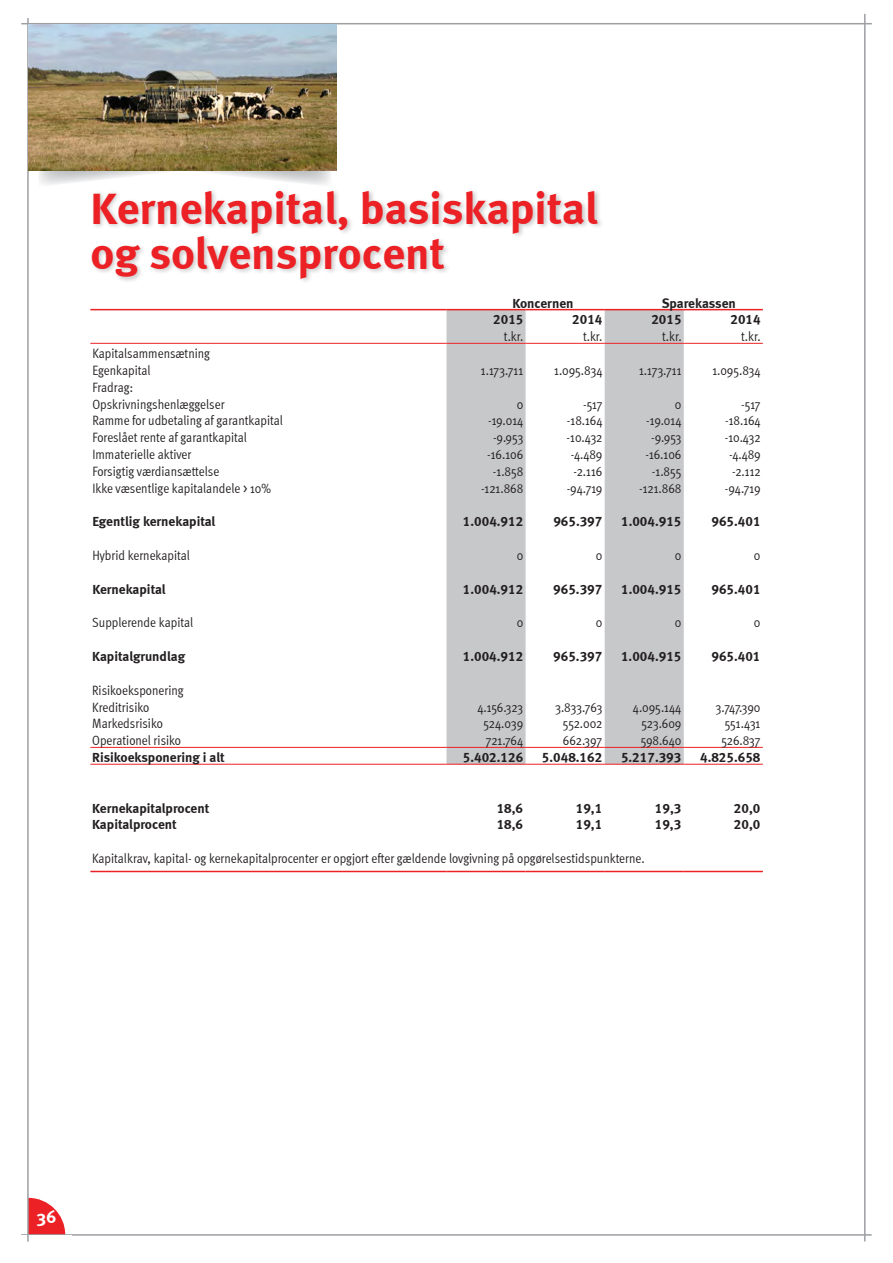
<style>
.page{position:relative;width:893px;height:1263px;background:#fff}
.page>*{position:absolute;margin:0;border:0;box-sizing:border-box;transform-origin:0 0}
.Overskrift{font:700 45px/45px "Meta";color:#ec2125}
.t1{font:700 18px "Meta";color:#fff}
.Tekst_i_tabeller{font:13.5px "Meta Cond Normal";color:#231f20}
.Tal_i_tabeller{font:13.5px "Meta Cond Normal";letter-spacing:-.01em;color:#231f20}
.Tal_i_tabeller_-_FED{font:13.5px "Meta Bold LF";color:#231f20}
.Tekst_i_tabeller_-_o{font:13.5px "Meta Bold LF";color:#231f20}
</style>
<div class="page">
<hr style="left:864px;top:14px;width:2px;height:1227px;background:#9d9fa2">
<hr style="left:21px;top:23px;width:851px;height:1px;background:#9d9fa2">
<hr style="left:21px;top:1234px;width:851px;height:2px;background:#9d9fa2">
<hr style="left:27px;top:18px;width:2px;height:1223px;background:#9d9fa2">
<div style="left:90px;top:188px;width:514px;height:96px;background:#231f20;opacity:.24"></div>
<svg style="left:38px;top:170px;width:294px;height:15px"></svg>
<img style="left:29px;top:24px;width:308px;height:146px">
<svg style="left:21px;top:1198px;width:44px;height:44px"></svg>
<svg style="left:446px;top:310px;width:238px;height:454px;fill:#c7c8ca"></svg>
<hr style="left:90px;top:871px;width:356px;height:1px;background:#ec2125">
<hr style="left:446px;top:871px;width:80px;height:1px;background:#ec2125">
<hr style="left:526px;top:871px;width:79px;height:1px;background:#ec2125">
<hr style="left:605px;top:871px;width:79px;height:1px;background:#ec2125">
<hr style="left:684px;top:871px;width:79px;height:1px;background:#ec2125">
<hr style="left:90px;top:343px;width:356px;height:1px;background:#ec2125">
<hr style="left:446px;top:343px;width:80px;height:1px;background:#ec2125">
<hr style="left:526px;top:343px;width:79px;height:1px;background:#ec2125">
<hr style="left:605px;top:343px;width:79px;height:1px;background:#ec2125">
<hr style="left:684px;top:343px;width:79px;height:1px;background:#ec2125">
<hr style="left:90px;top:309px;width:356px;height:1px;background:#ec2125">
<hr style="left:446px;top:309px;width:80px;height:1px;background:#ec2125">
<hr style="left:526px;top:309px;width:79px;height:1px;background:#ec2125">
<hr style="left:605px;top:309px;width:79px;height:1px;background:#ec2125">
<hr style="left:684px;top:309px;width:79px;height:1px;background:#ec2125">
<hr style="left:90px;top:747px;width:356px;height:1px;background:#ec2125">
<hr style="left:446px;top:747px;width:80px;height:1px;background:#ec2125">
<hr style="left:526px;top:747px;width:79px;height:1px;background:#ec2125">
<hr style="left:605px;top:747px;width:79px;height:1px;background:#ec2125">
<hr style="left:684px;top:747px;width:79px;height:1px;background:#ec2125">
<hr style="left:90px;top:764px;width:356px;height:1px;background:#ec2125">
<hr style="left:446px;top:764px;width:80px;height:1px;background:#ec2125">
<hr style="left:526px;top:764px;width:79px;height:1px;background:#ec2125">
<hr style="left:605px;top:764px;width:79px;height:1px;background:#ec2125">
<hr style="left:684px;top:764px;width:79px;height:1px;background:#ec2125">
<p class="Overskrift" style="left:90px;top:185px;width:509px">Kernekapital, basiskapital og solvensprocent</p>
<p class="Tal_i_tabeller_-_FED" style="left:512px;top:295px;width:63px">Koncernen</p>
<p class="Tal_i_tabeller_-_FED" style="left:662px;top:295px;width:76px">Sparekassen</p>
<p class="Tal_i_tabeller_-_FED" style="left:493px;top:312px;width:32px">2015</p>
<p class="Tal_i_tabeller_-_FED" style="left:572px;top:312px;width:32px">2014</p>
<p class="Tal_i_tabeller_-_FED" style="left:651px;top:312px;width:32px">2015</p>
<p class="Tal_i_tabeller_-_FED" style="left:730px;top:312px;width:32px">2014</p>
<p class="Tal_i_tabeller" style="left:504px;top:329px;width:21px">t.kr.</p>
<p class="Tal_i_tabeller" style="left:583px;top:329px;width:21px">t.kr.</p>
<p class="Tal_i_tabeller" style="left:662px;top:329px;width:21px">t.kr.</p>
<p class="Tal_i_tabeller" style="left:741px;top:329px;width:21px">t.kr.</p>
<p class="Tekst_i_tabeller" style="left:92px;top:346px;width:119px">Kapitalsammensætning</p>
<p class="Tekst_i_tabeller" style="left:92px;top:363px;width:60px">Egenkapital</p>
<p class="Tal_i_tabeller" style="left:481px;top:363px;width:44px">1.173.711</p>
<p class="Tal_i_tabeller" style="left:554px;top:363px;width:50px">1.095.834</p>
<p class="Tal_i_tabeller" style="left:639px;top:363px;width:44px">1.173.711</p>
<p class="Tal_i_tabeller" style="left:712px;top:363px;width:50px">1.095.834</p>
<p class="Tekst_i_tabeller" style="left:92px;top:379px;width:42px">Fradrag:</p>
<p class="Tekst_i_tabeller" style="left:92px;top:396px;width:134px">Opskrivningshenlæggelser</p>
<p class="Tal_i_tabeller" style="left:517px;top:396px;width:8px">0</p>
<p class="Tal_i_tabeller" style="left:583px;top:396px;width:21px">-517</p>
<p class="Tal_i_tabeller" style="left:675px;top:396px;width:8px">0</p>
<p class="Tal_i_tabeller" style="left:741px;top:396px;width:21px">-517</p>
<p class="Tekst_i_tabeller" style="left:92px;top:413px;width:192px">Ramme for udbetaling af garantkapital</p>
<p class="Tal_i_tabeller" style="left:488px;top:413px;width:37px">-19.014</p>
<p class="Tal_i_tabeller" style="left:567px;top:413px;width:37px">-18.164</p>
<p class="Tal_i_tabeller" style="left:646px;top:413px;width:37px">-19.014</p>
<p class="Tal_i_tabeller" style="left:725px;top:413px;width:37px">-18.164</p>
<p class="Tekst_i_tabeller" style="left:92px;top:430px;width:156px">Foreslået rente af garantkapital</p>
<p class="Tal_i_tabeller" style="left:493px;top:430px;width:32px">-9.953</p>
<p class="Tal_i_tabeller" style="left:567px;top:430px;width:37px">-10.432</p>
<p class="Tal_i_tabeller" style="left:651px;top:430px;width:32px">-9.953</p>
<p class="Tal_i_tabeller" style="left:725px;top:430px;width:37px">-10.432</p>
<p class="Tekst_i_tabeller" style="left:92px;top:447px;width:101px">Immaterielle aktiver</p>
<p class="Tal_i_tabeller" style="left:487px;top:447px;width:38px">-16.106</p>
<p class="Tal_i_tabeller" style="left:571px;top:447px;width:33px">-4.489</p>
<p class="Tal_i_tabeller" style="left:645px;top:447px;width:38px">-16.106</p>
<p class="Tal_i_tabeller" style="left:729px;top:447px;width:33px">-4.489</p>
<p class="Tekst_i_tabeller" style="left:92px;top:464px;width:128px">Forsigtig værdiansættelse</p>
<p class="Tal_i_tabeller" style="left:493px;top:464px;width:32px">-1.858</p>
<p class="Tal_i_tabeller" style="left:573px;top:464px;width:30px">-2.116</p>
<p class="Tal_i_tabeller" style="left:652px;top:464px;width:31px">-1.855</p>
<p class="Tal_i_tabeller" style="left:732px;top:464px;width:30px">-2.112</p>
<p class="Tekst_i_tabeller" style="left:92px;top:480px;width:180px">Ikke væsentlige kapitalandele &gt; 10%</p>
<p class="Tal_i_tabeller" style="left:481px;top:480px;width:44px">-121.868</p>
<p class="Tal_i_tabeller" style="left:567px;top:480px;width:37px">-94.719</p>
<p class="Tal_i_tabeller" style="left:639px;top:480px;width:44px">-121.868</p>
<p class="Tal_i_tabeller" style="left:725px;top:480px;width:37px">-94.719</p>
<p class="Tekst_i_tabeller_-_o" style="left:92px;top:514px;width:125px">Egentlig kernekapital</p>
<p class="Tal_i_tabeller_-_FED" style="left:463px;top:514px;width:62px">1.004.912</p>
<p class="Tal_i_tabeller_-_FED" style="left:553px;top:514px;width:51px">965.397</p>
<p class="Tal_i_tabeller_-_FED" style="left:621px;top:514px;width:62px">1.004.915</p>
<p class="Tal_i_tabeller_-_FED" style="left:711px;top:514px;width:51px">965.401</p>
<p class="Tekst_i_tabeller" style="left:92px;top:548px;width:99px">Hybrid kernekapital</p>
<p class="Tal_i_tabeller" style="left:517px;top:548px;width:8px">0</p>
<p class="Tal_i_tabeller" style="left:596px;top:548px;width:8px">0</p>
<p class="Tal_i_tabeller" style="left:675px;top:548px;width:8px">0</p>
<p class="Tal_i_tabeller" style="left:754px;top:548px;width:8px">0</p>
<p class="Tekst_i_tabeller_-_o" style="left:92px;top:581px;width:75px">Kernekapital</p>
<p class="Tal_i_tabeller_-_FED" style="left:463px;top:581px;width:62px">1.004.912</p>
<p class="Tal_i_tabeller_-_FED" style="left:553px;top:581px;width:51px">965.397</p>
<p class="Tal_i_tabeller_-_FED" style="left:621px;top:581px;width:62px">1.004.915</p>
<p class="Tal_i_tabeller_-_FED" style="left:711px;top:581px;width:51px">965.401</p>
<p class="Tekst_i_tabeller" style="left:92px;top:615px;width:102px">Supplerende kapital</p>
<p class="Tal_i_tabeller" style="left:517px;top:615px;width:8px">0</p>
<p class="Tal_i_tabeller" style="left:596px;top:615px;width:8px">0</p>
<p class="Tal_i_tabeller" style="left:675px;top:615px;width:8px">0</p>
<p class="Tal_i_tabeller" style="left:754px;top:615px;width:8px">0</p>
<p class="Tekst_i_tabeller_-_o" style="left:92px;top:648px;width:94px">Kapitalgrundlag</p>
<p class="Tal_i_tabeller_-_FED" style="left:463px;top:648px;width:62px">1.004.912</p>
<p class="Tal_i_tabeller_-_FED" style="left:553px;top:648px;width:51px">965.397</p>
<p class="Tal_i_tabeller_-_FED" style="left:621px;top:648px;width:62px">1.004.915</p>
<p class="Tal_i_tabeller_-_FED" style="left:711px;top:648px;width:51px">965.401</p>
<p class="Tekst_i_tabeller" style="left:92px;top:682px;width:93px">Risikoeksponering</p>
<p class="Tekst_i_tabeller" style="left:92px;top:699px;width:59px">Kreditrisiko</p>
<p class="Tal_i_tabeller" style="left:477px;top:699px;width:47px">4.156.323</p>
<p class="Tal_i_tabeller" style="left:555px;top:699px;width:49px">3.833.763</p>
<p class="Tal_i_tabeller" style="left:633px;top:699px;width:50px">4.095.144</p>
<p class="Tal_i_tabeller" style="left:716px;top:699px;width:46px">3.747.390</p>
<p class="Tekst_i_tabeller" style="left:92px;top:716px;width:72px">Markedsrisiko</p>
<p class="Tal_i_tabeller" style="left:484px;top:716px;width:41px">524.039</p>
<p class="Tal_i_tabeller" style="left:563px;top:716px;width:41px">552.002</p>
<p class="Tal_i_tabeller" style="left:641px;top:716px;width:41px">523.609</p>
<p class="Tal_i_tabeller" style="left:725px;top:716px;width:37px">551.431</p>
<p class="Tekst_i_tabeller" style="left:92px;top:733px;width:90px">Operationel risiko</p>
<p class="Tal_i_tabeller" style="left:485px;top:733px;width:39px">721.764</p>
<p class="Tal_i_tabeller" style="left:563px;top:733px;width:41px">662.397</p>
<p class="Tal_i_tabeller" style="left:641px;top:733px;width:42px">598.640</p>
<p class="Tal_i_tabeller" style="left:721px;top:733px;width:41px">526.837</p>
<p class="Tekst_i_tabeller_-_o" style="left:92px;top:749px;width:134px">Risikoeksponering i alt</p>
<p class="Tal_i_tabeller_-_FED" style="left:463px;top:749px;width:62px">5.402.126</p>
<p class="Tal_i_tabeller_-_FED" style="left:542px;top:749px;width:62px">5.048.162</p>
<p class="Tal_i_tabeller_-_FED" style="left:621px;top:749px;width:62px">5.217.393</p>
<p class="Tal_i_tabeller_-_FED" style="left:700px;top:749px;width:62px">4.825.658</p>
<p class="Tekst_i_tabeller_-_o" style="left:92px;top:800px;width:119px">Kernekapitalprocent</p>
<p class="Tal_i_tabeller_-_FED" style="left:497px;top:800px;width:28px">18,6</p>
<p class="Tal_i_tabeller_-_FED" style="left:576px;top:800px;width:28px">19,1</p>
<p class="Tal_i_tabeller_-_FED" style="left:655px;top:800px;width:28px">19,3</p>
<p class="Tal_i_tabeller_-_FED" style="left:734px;top:800px;width:28px">20,0</p>
<p class="Tekst_i_tabeller_-_o" style="left:92px;top:817px;width:86px">Kapitalprocent</p>
<p class="Tal_i_tabeller_-_FED" style="left:497px;top:817px;width:28px">18,6</p>
<p class="Tal_i_tabeller_-_FED" style="left:576px;top:817px;width:28px">19,1</p>
<p class="Tal_i_tabeller_-_FED" style="left:655px;top:817px;width:28px">19,3</p>
<p class="Tal_i_tabeller_-_FED" style="left:734px;top:817px;width:28px">20,0</p>
<p class="Tekst_i_tabeller" style="left:92px;top:851px;width:554px">Kapitalkrav, kapital- og kernekapitalprocenter er opgjort efter gældende lovgivning på opgørelsestidspunkterne.</p>
<h2 class="t1" style="left:36px;top:1206px;width:22px">36</h2>
</div>
